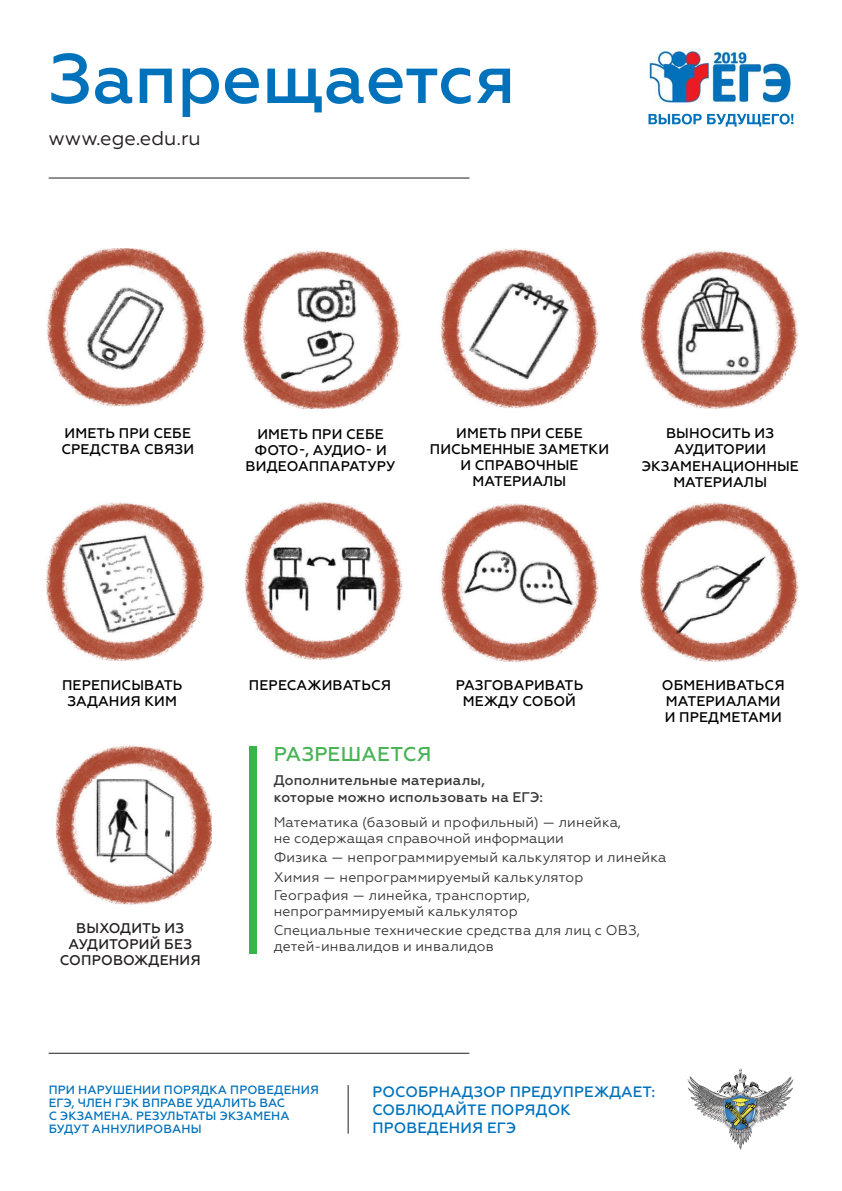
<style>
.page{position:relative;width:842px;height:1191px;background:#fff}
.page>*{position:absolute;margin:0;border:0;box-sizing:border-box;transform-origin:0 0}
.t1{font:500 70px "Geometria";color:#0072bc}
.t2{font:20px "Geometria";color:#231f20}
.t3{font:500 20px "Geometria";letter-spacing:.015em;color:#48b455}
.t4{font:500 15px/18px "Geometria";letter-spacing:.01em;color:#0072bc}
.t5{font:14px/18.9px "Geometria";color:#373535}
.t6{font:500 14px/16px "Geometria";letter-spacing:.01em;color:#000;text-align:center}
.t7{font:500 14px/17px "Geometria";letter-spacing:.015em;color:#373535}
.t8{font:500 14px/16px "Geometria";letter-spacing:.01em;color:#231f20;text-align:center}
.t9{font:500 12px/13px "Geometria";letter-spacing:.01em;color:#0072bc}
.s1{font-style:inherit}
</style>
<div class="page">
<hr style="left:49px;top:177px;width:420px;height:1px;background:#231f20">
<hr style="left:348px;top:1085px;width:1px;height:48px;background:#231f20">
<img style="left:697px;top:1076px;width:87px;height:73px">
<img style="left:743px;top:1116px;width:15px;height:13px">
<img style="left:723px;top:1068px;width:17px;height:30px">
<img style="left:688px;top:1076px;width:34px;height:33px">
<img style="left:758px;top:1076px;width:35px;height:33px">
<hr style="left:49px;top:1052px;width:420px;height:1px;background:#231f20">
<img style="left:439px;top:503px;width:160px;height:159px">
<img style="left:55px;top:745px;width:156px;height:159px">
<img style="left:640px;top:250px;width:159px;height:158px">
<img style="left:440px;top:249px;width:159px;height:159px">
<img style="left:243px;top:250px;width:158px;height:158px">
<img style="left:47px;top:249px;width:158px;height:158px">
<img style="left:46px;top:503px;width:159px;height:158px">
<img style="left:640px;top:503px;width:159px;height:159px">
<img style="left:244px;top:502px;width:159px;height:158px">
<img style="left:648px;top:49px;width:144px;height:54px">
<svg style="left:648px;top:114px;width:145px;height:13px"></svg>
<div style="left:249px;top:746px;width:7px;height:207px;background:#3bb24b"></div>
<h1 class="t1" style="left:49px;top:38px;width:468px">Запрещается</h1>
<h2 class="t2" style="left:49px;top:127px;width:154px">www.ege.edu.ru</h2>
<p class="t6" style="left:61px;top:425px;width:134px;text-align:left">ИМЕТЬ ПРИ СЕБЕ<br>СРЕДСТВА СВЯЗИ</p>
<p class="t6" style="left:246px;top:426px;width:151px">ИМЕТЬ ПРИ СЕБЕ<br>ФОТО-, АУДИО- И<br>ВИДЕОАППАРАТУРУ</p>
<p class="t6" style="left:430px;top:425px;width:181px">ИМЕТЬ ПРИ СЕБЕ<br>ПИСЬМЕННЫЕ ЗАМЕТКИ<br>И СПРАВОЧНЫЕ<br>МАТЕРИАЛЫ</p>
<p class="t6" style="left:642px;top:425px;width:159px;line-height:16.4px">ВЫНОСИТЬ ИЗ<br>АУДИТОРИИ<br>ЭКЗАМЕНА<span class="s1">Ц</span>ИОННЫЕ<br>МАТЕРИАЛЫ</p>
<p class="t6" style="left:62px;top:677px;width:122px">ПЕРЕПИСЫВАТЬ<br>ЗАДАНИЯ КИМ</p>
<p class="t6" style="left:249px;top:677px;width:144px">ПЕРЕСАЖИВАТЬСЯ</p>
<p class="t6" style="left:456px;top:677px;width:129px">РАЗГОВАРИВАТЬ<br>МЕЖДУ СОБОЙ</p>
<p class="t6" style="left:662px;top:677px;width:124px;text-align:left">ОБМЕНИВАТЬСЯ<br>МАТЕРИАЛАМИ<br>И ПРЕДМЕТАМИ</p>
<p class="t8" style="left:60px;top:920px;width:142px">ВЫХОДИТЬ ИЗ<br>АУДИТОРИЙ БЕЗ<br>СОПРОВОЖДЕНИЯ</p>
<h2 class="t3" style="left:274px;top:742px;width:159px">РАЗРЕШАЕТСЯ</h2>
<p class="t7" style="left:274px;top:772px;width:271px">Дополнительные материалы, которые можно использовать на ЕГЭ:</p>
<p class="t5" style="left:274px;top:814px;width:349px;line-height:16.1px">Математика (базовый и профильный) — линейка, не содержащая справочной информации</p>
<p class="t5" style="left:274px;top:848px;width:394px">Физика — непрограммируемый калькулятор и линейка<br>Химия — непрограммируемый калькулятор<br>География — линейка, транспортир,</p>
<p class="t5" style="left:274px;top:902px;width:368px">непрограммируемый калькулятор<br>Специальные технические средства для лиц с ОВЗ,</p>
<p class="t5" style="left:274px;top:936px;width:222px">детей-инвалидов и инвалидов</p>
<p class="t9" style="left:49px;top:1083px;width:272px">ПРИ НАРУШЕНИИ ПОРЯДКА ПРОВЕДЕНИЯ<br>ЕГЭ, ЧЛЕН ГЭК ВПРАВЕ УДАЛИТЬ ВАС<br>С ЭКЗАМЕНА. РЕЗУЛЬТАТЫ ЭКЗАМЕНА<br>БУДУТ АННУЛИРОВАНЫ</p>
<p class="t4" style="left:372px;top:1082px;width:284px">РОСОБРНАДЗОР ПРЕДУПРЕЖДАЕТ:<br>СОБЛЮДАЙТЕ ПОРЯДОК<br>ПРОВЕДЕНИЯ ЕГЭ</p>
</div>
